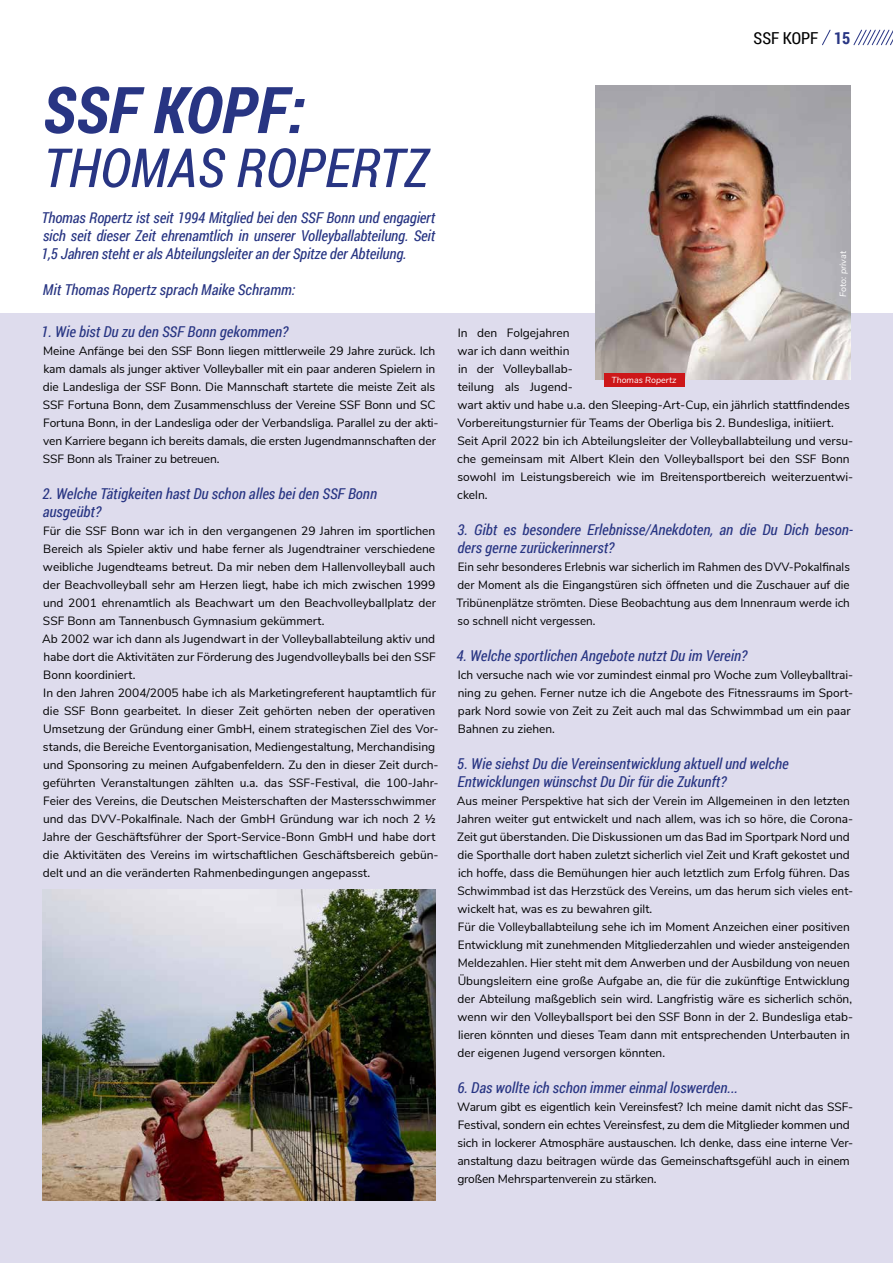
<style>
.page{position:relative;width:893px;height:1263px;background:#fff}
.page>*{position:absolute;margin:0;border:0;box-sizing:border-box;transform-origin:0 0}
.t1{font:italic 700 64.5px "Roboto Condensed";color:#283583}
.t2{font:italic 54px "Roboto Condensed";color:#283583}
.t3{font:16.5px "Roboto Condensed";color:#000}
.t4{font:italic 15px/18px "Roboto Condensed";color:#283583}
.t5{font:12px/18px "Nunito Sans";color:#000}
.t6{font:italic 9px "Nunito Sans";color:#fff}
.t7{font:italic 8.7px "Nunito Sans";color:#fff}
.s1{font-weight:700;color:#283583}
</style>
<div class="page">
<div style="left:0;top:313px;width:893px;height:950px;background:#dedced"></div>
<img style="left:596px;top:85px;width:254px;height:294px">
<div style="left:604px;top:373px;width:80px;height:14px;background:#cd1719"></div>
<img style="left:43px;top:889px;width:393px;height:311px">
<svg style="left:822px;top:29px;width:9px;height:17px"></svg>
<svg style="left:853px;top:29px;width:40px;height:17px"></svg>
<h1 class="t1" style="left:43px;top:65px;width:264px">SSF KOPF:</h1>
<h2 class="t2" style="left:42px;top:130px;width:388px">THOMAS ROPERTZ</h2>
<p class="t4" style="left:41px;top:208px;width:396px;text-align:justify">Thomas Ropertz ist seit 1994 Mitglied bei den SSF Bonn und engagiert sich seit dieser Zeit ehrenamtlich in unserer Volleyballabteilung. Seit 1,5 Jahren steht er als Abteilungsleiter an der Spitze der Abteilung.</p>
<p class="t4" style="left:43px;top:280px;width:254px">Mit Thomas Ropertz sprach Maike Schramm:</p>
<p class="t4" style="left:41px;top:322px;width:248px">1. Wie bist Du zu den SSF Bonn gekommen?</p>
<p class="t5" style="left:43px;top:341px;width:397px">Meine Anfänge bei den SSF Bonn liegen mittlerweile 29 Jahre zurück. Ich kam damals als junger aktiver Volleyballer mit ein paar anderen Spielern in die Landesliga der SSF Bonn. Die Mannschaft startete die meiste Zeit als SSF Fortuna Bonn, dem Zusammenschluss der Vereine SSF Bonn und SC Fortuna Bonn, in der Landesliga oder der Verbandsliga. Parallel zu der akti&shy;ven Karriere begann ich bereits damals, die ersten Jugendmannschaften der SSF Bonn als Trainer zu betreuen.</p>
<p class="t4" style="left:42px;top:484px;width:336px">2. Welche Tätigkeiten hast Du schon alles bei den SSF Bonn ausgeübt?</p>
<p class="t5" style="left:42px;top:521px;width:398px">Für die SSF Bonn war ich in den vergangenen 29 Jahren im sportlichen Bereich als Spieler aktiv und habe ferner als Jugendtrainer verschiedene weibliche Jugendteams betreut. Da mir neben dem Hallenvolleyball auch der Beachvolleyball sehr am Herzen liegt, habe ich mich zwischen 1999 und 2001 ehrenamtlich als Beachwart um den Beachvolleyballplatz der SSF Bonn am Tannenbusch Gymnasium gekümmert.<br>Ab 2002 war ich dann als Jugendwart in der Volleyballabteilung aktiv und habe dort die Aktivitäten zur Förderung des Jugendvolleyballs bei den SSF Bonn koordiniert.<br>In den Jahren 2004/2005 habe ich als Marketingreferent hauptamtlich für die SSF Bonn gearbeitet. In dieser Zeit gehörten neben der operativen Umsetzung der Gründung einer GmbH, einem strategischen Ziel des Vor&shy;stands, die Bereiche Eventorganisation, Mediengestaltung, Merchandising und Sponsoring zu meinen Aufgabenfeldern. Zu den in dieser Zeit durch&shy;geführten Veranstaltungen zählten u.a. das SSF-Festival, die 100-Jahr-Feier des Vereins, die Deutschen Meisterschaften der Mastersschwimmer und das DVV-Pokalfinale. Nach der GmbH Gründung war ich noch 2 ½ Jahre der Geschäftsführer der Sport-Service-Bonn GmbH und habe dort die Aktivitäten des Vereins im wirtschaftlichen Geschäftsbereich gebün&shy;delt und an die veränderten Rahmenbedingungen angepasst.</p>
<h3 class="t3" style="left:754px;top:27px;width:98px">SSF KOPF <span class="s1">15</span></h3>
<p class="t6" style="left:836px;top:297px;width:47px;rotate:-90deg">Foto: privat</p>
<p class="t5" style="left:457px;top:323px;width:397px">In den Folgejahren<br>war ich dann weithin<br>in der Volleyballab-<br>teilung als Jugend-<br>wart aktiv und habe u.a. den Sleeping-Art-Cup, ein jährlich stattfindendes Vorbereitungsturnier für Teams der Oberliga bis 2. Bundesliga, initiiert.<br>Seit April 2022 bin ich Abteilungsleiter der Volleyballabteilung und versu&shy;che gemeinsam mit Albert Klein den Volleyballsport bei den SSF Bonn sowohl im Leistungsbereich wie im Breitensportbereich weiterzuentwi&shy;ckeln.</p>
<p class="t4" style="left:457px;top:520px;width:397px">3. Gibt es besondere Erlebnisse/Anekdoten, an die Du Dich beson&shy;ders gerne zurückerinnerst?</p>
<p class="t5" style="left:457px;top:557px;width:395px;text-align:justify">Ein sehr besonderes Erlebnis war sicherlich im Rahmen des DVV-Pokalfinals der Moment als die Eingangstüren sich öffneten und die Zuschauer auf die Tribünenplätze strömten. Diese Beobachtung aus dem Innenraum werde ich so schnell nicht vergessen.</p>
<p class="t4" style="left:456px;top:646px;width:292px">4. Welche sportlichen Angebote nutzt Du im Verein?</p>
<p class="t5" style="left:458px;top:665px;width:397px">Ich versuche nach wie vor zumindest einmal pro Woche zum Volleyballtrai&shy;ning zu gehen. Ferner nutze ich die Angebote des Fitnessraums im Sport&shy;park Nord sowie von Zeit zu Zeit auch mal das Schwimmbad um ein paar Bahnen zu ziehen.</p>
<p class="t4" style="left:457px;top:754px;width:333px">5. Wie siehst Du die Vereinsentwicklung aktuell und welche<br>Entwicklungen wünschst Du Dir für die Zukunft?</p>
<p class="t5" style="left:457px;top:791px;width:398px">Aus meiner Perspektive hat sich der Verein im Allgemeinen in den letzten Jahren weiter gut entwickelt und nach allem, was ich so höre, die Corona-Zeit gut überstanden. Die Diskussionen um das Bad im Sportpark Nord und die Sporthalle dort haben zuletzt sicherlich viel Zeit und Kraft gekostet und ich hoffe, dass die Bemühungen hier auch letztlich zum Erfolg führen. Das Schwimmbad ist das Herzstück des Vereins, um das herum sich vieles ent&shy;wickelt hat, was es zu bewahren gilt.<br>Für die Volleyballabteilung sehe ich im Moment Anzeichen einer positiven Entwicklung mit zunehmenden Mitgliederzahlen und wieder ansteigenden Meldezahlen. Hier steht mit dem Anwerben und der Ausbildung von neuen Übungsleitern eine große Aufgabe an, die für die zukünftige Entwicklung der Abteilung maßgeblich sein wird. Langfristig wäre es sicherlich schön, wenn wir den Volleyballsport bei den SSF Bonn in der 2. Bundesliga etab&shy;lieren könnten und dieses Team dann mit entsprechenden Unterbauten in der eigenen Jugend versorgen könnten.</p>
<p class="t4" style="left:457px;top:1078px;width:282px">6. Das wollte ich schon immer einmal loswerden...</p>
<p class="t5" style="left:457px;top:1097px;width:398px">Warum gibt es eigentlich kein Vereinsfest? Ich meine damit nicht das SSF-Festival, sondern ein echtes Vereinsfest, zu dem die Mitglieder kommen und sich in lockerer Atmosphäre austauschen. Ich denke, dass eine interne Ver&shy;anstaltung dazu beitragen würde das Gemeinschaftsgefühl auch in einem großen Mehrspartenverein zu stärken.</p>
<p class="t7" style="left:611px;top:374px;width:67px">Thomas Ropertz</p>
</div>
